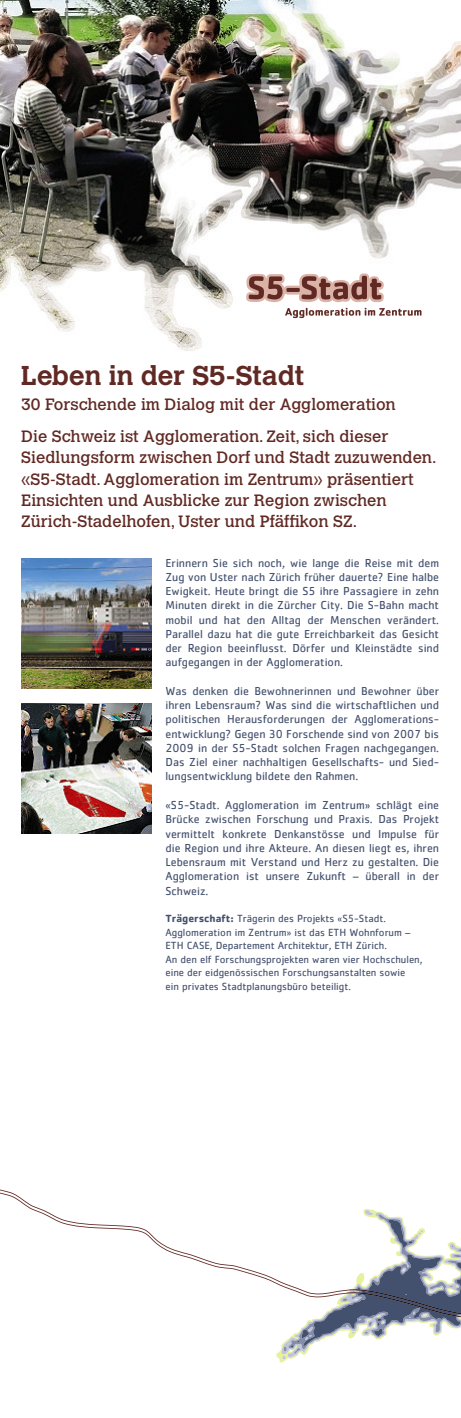
<style>
.page{position:relative;width:461px;height:1418px;background:#fff}
.page>*{position:absolute;margin:0;border:0;box-sizing:border-box;transform-origin:0 0}
.t1{font:700 27px "Calvert";color:#612923}
.t2{font:16.2px/21.2px "Calvert";color:#612923}
.t3{font:12px/14.2px "Cachet";color:#44516f;text-align:justify}
.t4{font:10.8px/13.5px "Cachet";color:#44516f}
.s1{font-weight:700}
</style>
<div class="page">
<img style="left:0;top:0;width:461px;height:351px">
<svg style="left:0;top:1189px;width:276px;height:95px"></svg>
<img style="left:21px;top:558px;width:130px;height:130px">
<img style="left:21px;top:703px;width:130px;height:130px">
<svg style="left:246px;top:273px;width:137px;height:29px"></svg>
<svg style="left:285px;top:308px;width:136px;height:10px"></svg>
<svg style="left:281px;top:1209px;width:180px;height:149px"></svg>
<h1 class="t1" style="left:21px;top:360px;width:284px">Leben in der S5-Stadt</h1>
<h2 class="t2" style="left:21px;top:389px;width:376px;line-height:31.9px">30 Forschende im Dialog mit der Agglomeration<br>Die Schweiz ist Agglomeration. Zeit, sich dieser</h2>
<h2 class="t2" style="left:21px;top:448px;width:416px">Siedlungsform zwischen Dorf und Stadt zuzuwenden. «S5-Stadt. Agglomeration im Zentrum» präsentiert Einsichten und Ausblicke zur Region zwischen Zürich-Stadelhofen, Uster und Pfäffikon SZ.</h2>
<p class="t3" style="left:165px;top:556px;width:275px">Erinnern Sie sich noch, wie lange die Reise mit dem Zug von Uster nach Zürich früher dauerte? Eine halbe Ewigkeit. Heute bringt die S5 ihre Passagiere in zehn Minuten direkt in die Zürcher City. Die S-Bahn macht mobil und hat den Alltag der Menschen verändert.<br>Parallel dazu hat die gute Erreichbarkeit das Gesicht der Region beeinflusst. Dörfer und Kleinstädte sind aufgegangen in der Agglomeration.</p>
<p class="t3" style="left:165px;top:685px;width:275px">Was denken die Bewohnerinnen und Bewohner über ihren Lebensraum? Was sind die wirtschaftlichen und politischen Herausforderungen der Agglomerations&shy;entwicklung? Gegen 30 Forschende sind von 2007 bis 2009 in der S5-Stadt solchen Fragen nachgegangen.<br>Das Ziel einer nachhaltigen Gesellschafts- und Sied&shy;lungsentwicklung bildete den Rahmen.</p>
<p class="t3" style="left:165px;top:799px;width:275px">«S5-Stadt. Agglomeration im Zentrum» schlägt eine Brücke zwischen Forschung und Praxis. Das Projekt vermittelt konkrete Denkanstösse und Impulse für die Region und ihre Akteure. An diesen liegt es, ihren Lebensraum mit Verstand und Herz zu gestalten. Die Agglomeration ist unsere Zukunft – überall in der Schweiz.</p>
<p class="t4" style="left:165px;top:913px;width:258px"><span class="s1">Trägerschaft:</span> Trägerin des Projekts «S5-Stadt.<br>Agglo meration im Zentrum» ist das ETH Wohnforum – ETH CASE, Departement Architektur, ETH Zürich.<br>An den elf Forschungs projekten waren vier Hochschulen, eine der eidgenössischen Forschungsanstalten sowie<br>ein privates Stadtplanungsbüro beteiligt.</p>
</div>
